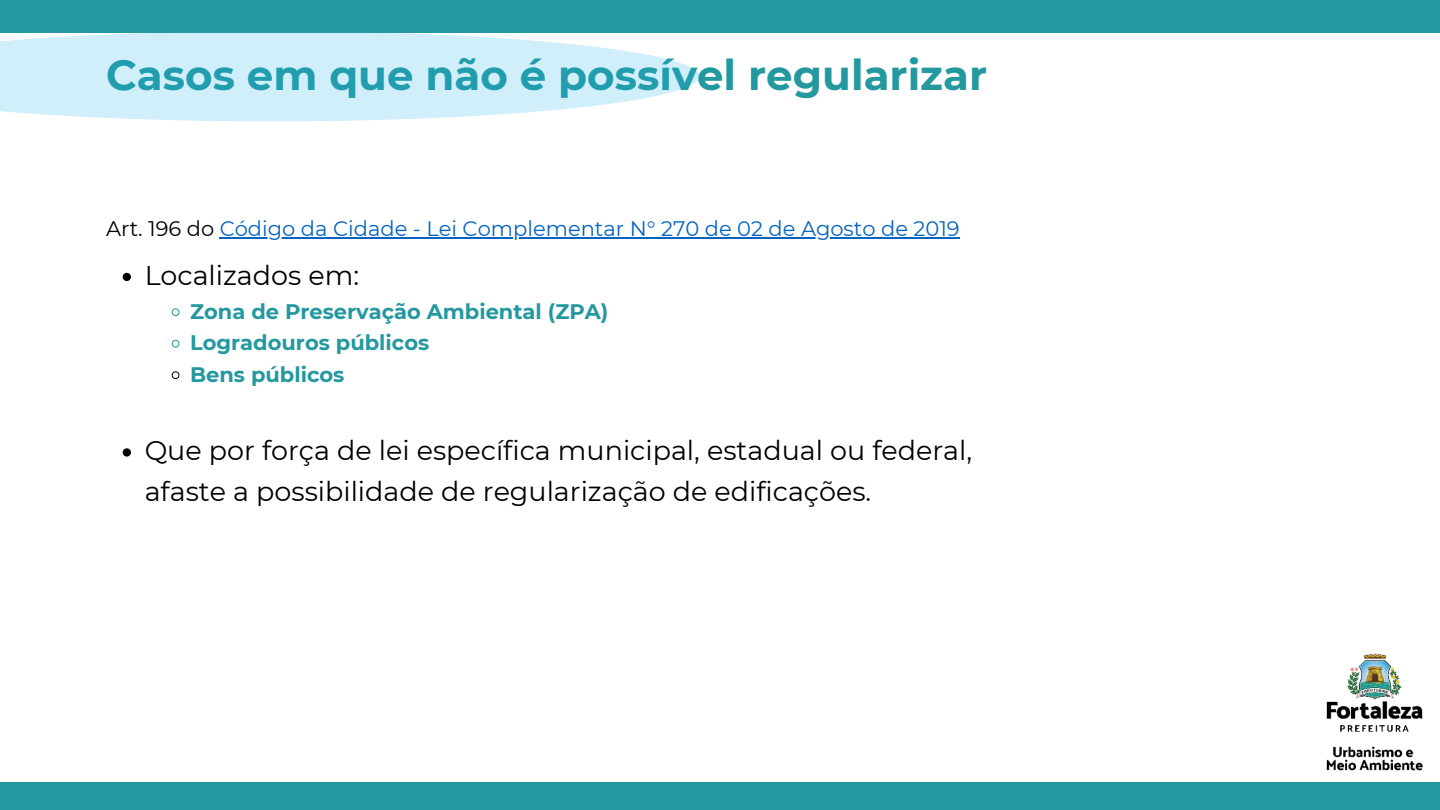
<style>
.page{position:relative;width:1440px;height:810px;background:#fff}
.page>*{position:absolute;margin:0;border:0;box-sizing:border-box;transform-origin:0 0}
.t1{font:700 42px "Montserrat";color:#23989f}
.t2{font:27px/40.5px "Montserrat";color:#000}
.t3{font:700 21px/31.5px "Montserrat";color:#23989f}
.t4{font:21px "Montserrat";color:#0563c1}
.s1{color:#000}
</style>
<div class="page">
<svg style="left:123px;top:273px;width:8px;height:8px"></svg>
<svg style="left:171px;top:308px;width:9px;height:8px"></svg>
<svg style="left:171px;top:339px;width:9px;height:9px"></svg>
<svg style="left:171px;top:371px;width:9px;height:8px"></svg>
<svg style="left:123px;top:448px;width:8px;height:9px"></svg>
<div style="left:0;top:0;width:1440px;height:32px;background:#23989f"></div>
<div style="left:0;top:783px;width:1440px;height:27px;background:#23989f"></div>
<img style="left:1313px;top:653px;width:122px;height:130px">
<svg style="left:0;top:31px;width:699px;height:90px;background:#d3eff8"></svg>
<hr style="left:220px;top:237px;width:740px;height:2px;background:#0563c1">
<h1 class="t1" style="left:106px;top:49px;width:882px">Casos em que não é possível regularizar</h1>
<p class="t4" style="left:106px;top:216px;width:855px"><span class="s1">Art. 196 do</span> Código da Cidade - Lei Complementar N° 270 de 02 de Agosto de 2019</p>
<p class="t2" style="left:145px;top:255px;width:216px">Localizados em:</p>
<p class="t3" style="left:190px;top:295px;width:420px">Zona de Preservação Ambiental (ZPA)<br>Logradouros públicos<br>Bens públicos</p>
<p class="t2" style="left:145px;top:430px;width:829px">Que por força de lei específica municipal, estadual ou federal, afaste a possibilidade de regularização de edificações.</p>
</div>
